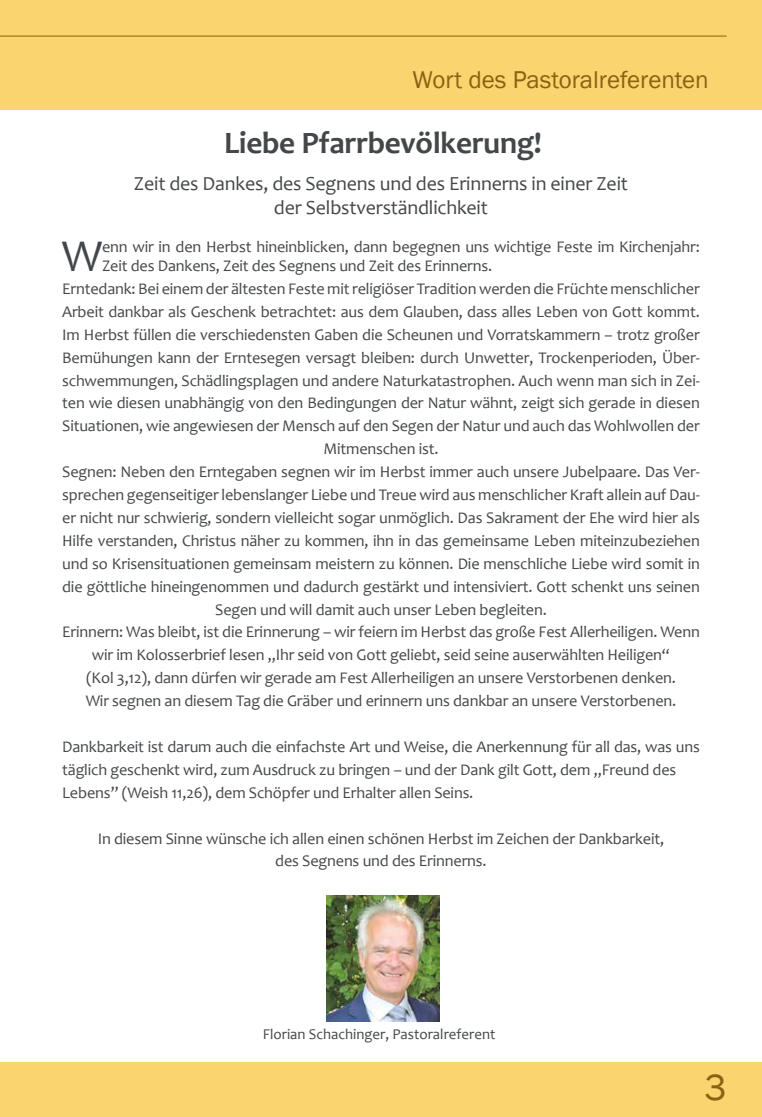
<style>
.page{position:relative;width:762px;height:1117px;background:#fff}
.page>*{position:absolute;margin:0;border:0;box-sizing:border-box;transform-origin:0 0}
.t1{font:45.75px "Candara";color:#444749}
.t2{font:37.5px "Franklin Gothic";color:#8b6112}
.t3{font:700 31.25px "Candara";letter-spacing:-.01em;color:#444749}
.t4{font:25px "Franklin Gothic";color:#8b6112}
.t5{font:20px/23.8px "Candara";letter-spacing:-.01em;color:#444749;text-align:center}
.t6{font:16.25px/22.9px "Candara";letter-spacing:-.01em;color:#444749}
.t7{font:15px "Candara";color:#444749}
</style>
<div class="page">
<div style="left:0;top:0;width:762px;height:110px;background:#fad46f"></div>
<hr style="left:0;top:36px;width:726px;height:1px;background:#8b6112">
<div style="left:0;top:1062px;width:762px;height:54px;background:#fad46f"></div>
<img style="left:327px;top:895px;width:112px;height:126px">
<h3 class="t4" style="left:412px;top:65px;width:298px">Wort des Pastoralreferenten</h3>
<h3 class="t3" style="left:224px;top:123px;width:319px">Liebe Pfarrbevölkerung!</h3>
<p class="t5" style="left:134px;top:172px;width:495px">Zeit des Dankes, des Segnens und des Erinnerns in einer Zeit der Selbstverständlichkeit</p>
<h1 class="t1" style="left:62px;top:227px;width:42px">W</h1>
<p class="t6" style="left:102px;top:237px;width:599px;line-height:18.8px">enn wir in den Herbst hineinblicken, dann begegnen uns wichtige Feste im Kirchenjahr:<br>Zeit des Dankens, Zeit des Segnens und Zeit des Erinnerns.</p>
<p class="t6" style="left:62px;top:277px;width:639px;text-align:center">Erntedank: Bei einem der ältesten Feste mit religiöser Tradition werden die Früchte menschlicher Arbeit dankbar als Geschenk betrachtet: aus dem Glauben, dass alles Leben von Gott kommt.<br>Im Herbst füllen die verschiedensten Gaben die Scheunen und Vorratskammern – trotz großer Bemühungen kann der Erntesegen versagt bleiben: durch Unwetter, Trockenperioden, Über&shy;schwemmungen, Schädlingsplagen und andere Naturkatastrophen. Auch wenn man sich in Zei&shy;ten wie diesen unabhängig von den Bedingungen der Natur wähnt, zeigt sich gerade in diesen Situationen, wie angewiesen der Mensch auf den Segen der Natur und auch das Wohlwollen der Mitmenschen ist.<br>Segnen: Neben den Erntegaben segnen wir im Herbst immer auch unsere Jubelpaare. Das Ver&shy;sprechen gegenseitiger lebenslanger Liebe und Treue wird aus menschlicher Kraft allein auf Dau&shy;er nicht nur schwierig, sondern vielleicht sogar unmöglich. Das Sakrament der Ehe wird hier als Hilfe verstanden, Christus näher zu kommen, ihn in das gemeinsame Leben miteinzubeziehen und so Krisensituationen gemeinsam meistern zu können. Die menschliche Liebe wird somit in die göttliche hineingenommen und dadurch gestärkt und intensiviert. Gott schenkt uns seinen Segen und will damit auch unser Leben begleiten.<br>Erinnern: Was bleibt, ist die Erinnerung – wir feiern im Herbst das große Fest Allerheiligen. Wenn wir im Kolosserbrief lesen „Ihr seid von Gott geliebt, seid seine auserwählten Heiligen“<br>(Kol 3,12), dann dürfen wir gerade am Fest Allerheiligen an unsere Verstorbenen denken.<br>Wir segnen an diesem Tag die Gräber und erinnern uns dankbar an unsere Verstorbenen.</p>
<p class="t6" style="left:62px;top:735px;width:639px">Dankbarkeit ist darum auch die einfachste Art und Weise, die Anerkennung für all das, was uns täglich geschenkt wird, zum Ausdruck zu bringen – und der Dank gilt Gott, dem „Freund des<br>Lebens” (Weish 11,26), dem Schöpfer und Erhalter allen Seins.</p>
<p class="t6" style="left:98px;top:826px;width:568px;text-align:center">In diesem Sinne wünsche ich allen einen schönen Herbst im Zeichen der Dankbarkeit, des Segnens und des Erinnerns.</p>
<p class="t7" style="left:263px;top:1024px;width:234px">Florian Schachinger, Pastoralreferent</p>
<h2 class="t2" style="left:704px;top:1063px;width:23px">3</h2>
</div>
